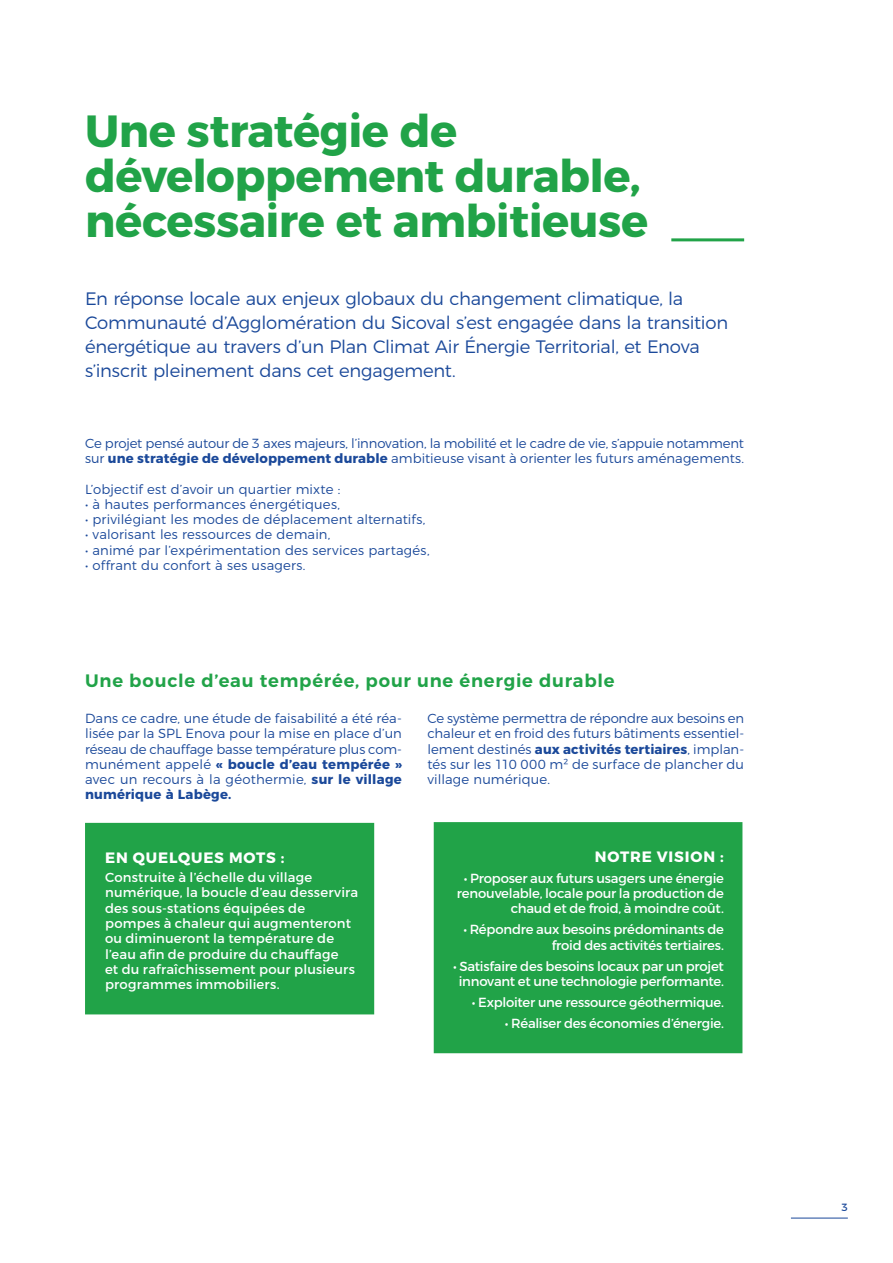
<style>
.page{position:relative;width:893px;height:1263px;background:#fff}
.page>*{position:absolute;margin:0;border:0;box-sizing:border-box;transform-origin:0 0}
.t1{font:700 45px/45px "Montserrat";letter-spacing:-.01em;color:#21a348}
.t2{font:300 18px/24px "Montserrat";letter-spacing:-.015em;color:#1b499a}
.t3{font:600 18px "Montserrat";letter-spacing:.04em;color:#21a348}
.t4{font:700 15px "Montserrat";letter-spacing:.055em;color:#fff}
.t5{font:300 13.2px/15.3px "Montserrat";letter-spacing:.01em;color:#1b499a;text-align:justify}
.t6{font:13.2px/15.3px "Montserrat";letter-spacing:-.01em;color:#fff;text-align:right}
.t7{font:13.2px/15.3px "Montserrat";letter-spacing:.015em;color:#fff}
.t8{font:10.5px "Montserrat";color:#1b499a}
.s1{font-weight:700}
</style>
<div class="page">
<hr style="left:791px;top:1218px;width:57px;height:1px;background:#1b499a">
<hr style="left:671px;top:238px;width:73px;height:3px;background:#21a348">
<div style="left:434px;top:823px;width:308px;height:229px;background:#21a348"></div>
<div style="left:434px;top:822px;width:308px;height:231px;border:2px solid #21a348"></div>
<div style="left:87px;top:824px;width:286px;height:189px;background:#21a348"></div>
<div style="left:85px;top:823px;width:289px;height:191px;border:3px solid #21a348"></div>
<h1 class="t1" style="left:85px;top:105px;width:565px">Une stratégie de développement durable, nécessaire et ambitieuse</h1>
<p class="t2" style="left:85px;top:285px;width:645px">En réponse locale aux enjeux globaux du changement climatique, la Communauté d’Agglomération du Sicoval s’est engagée dans la transition énergétique au travers d’un Plan Climat Air Énergie Territorial, et Enova s’inscrit pleinement dans cet engagement.</p>
<p class="t5" style="left:85px;top:434px;width:661px">Ce projet pensé autour de 3 axes majeurs, l’innovation, la mobilité et le cadre de vie, s’appuie notamment sur <span class="s1">une stratégie de développement durable</span> ambitieuse visant à orienter les futurs aménagements.</p>
<p class="t5" style="left:85px;top:480px;width:257px">L’objectif est d’avoir un quartier mixte :</p>
<p class="t5" style="left:85px;top:495px;width:256px">• à hautes performances énergétiques,</p>
<p class="t5" style="left:85px;top:511px;width:342px">• privilégiant les modes de déplacement alternatifs,</p>
<p class="t5" style="left:85px;top:526px;width:247px">• valorisant les ressources de demain,</p>
<p class="t5" style="left:85px;top:541px;width:346px">• animé par l’expérimentation des services partagés,</p>
<p class="t5" style="left:85px;top:556px;width:222px">• offrant du confort à ses usagers.</p>
<h2 class="t3" style="left:85px;top:666px;width:531px">Une boucle d’eau tempérée, pour une énergie durable</h2>
<p class="t5" style="left:85px;top:709px;width:318px">Dans ce cadre, une étude de faisabilité a été réa&shy;lisée par la SPL Enova pour la mise en place d’un réseau de chauffage basse température plus com&shy;munément appelé <span class="s1">« boucle d’eau tempérée » </span>avec un recours à la géothermie, <span class="s1">sur le village numérique à Labège.</span></p>
<p class="t5" style="left:427px;top:709px;width:318px">Ce système permettra de répondre aux besoins en chaleur et en froid des futurs bâtiments essentiel&shy;lement destinés <span class="s1">aux activités tertiaires</span>, implan&shy;tés sur les 110 000 m² de surface de plancher du village numérique.</p>
<p class="t4" style="left:105px;top:845px;width:181px">EN QUELQUES MOTS :</p>
<p class="t7" style="left:105px;top:869px;width:255px">Construite à l’échelle du village numérique, la boucle d’eau desservira des sous-stations équipées de pompes à chaleur qui augmenteront ou diminueront la température de l’eau afin de produire du chauffage<br>et du rafraîchissement pour plusieurs programmes immobiliers.</p>
<p class="t4" style="left:595px;top:844px;width:131px">NOTRE VISION :</p>
<p class="t6" style="left:457px;top:869px;width:268px">• Proposer aux futurs usagers une énergie renouvelable, locale pour la production de chaud et de froid, à moindre coût.</p>
<p class="t6" style="left:463px;top:921px;width:262px">• Répondre aux besoins prédominants de froid des activités tertiaires.</p>
<p class="t6" style="left:453px;top:957px;width:272px;text-align:center">• Satisfaire des besoins locaux par un projet innovant et une technologie performante.</p>
<p class="t6" style="left:472px;top:993px;width:254px">• Exploiter une ressource géothermique.</p>
<p class="t6" style="left:505px;top:1015px;width:221px">• Réaliser des économies d’énergie.</p>
<p class="t8" style="left:841px;top:1199px;width:8px">3</p>
</div>
